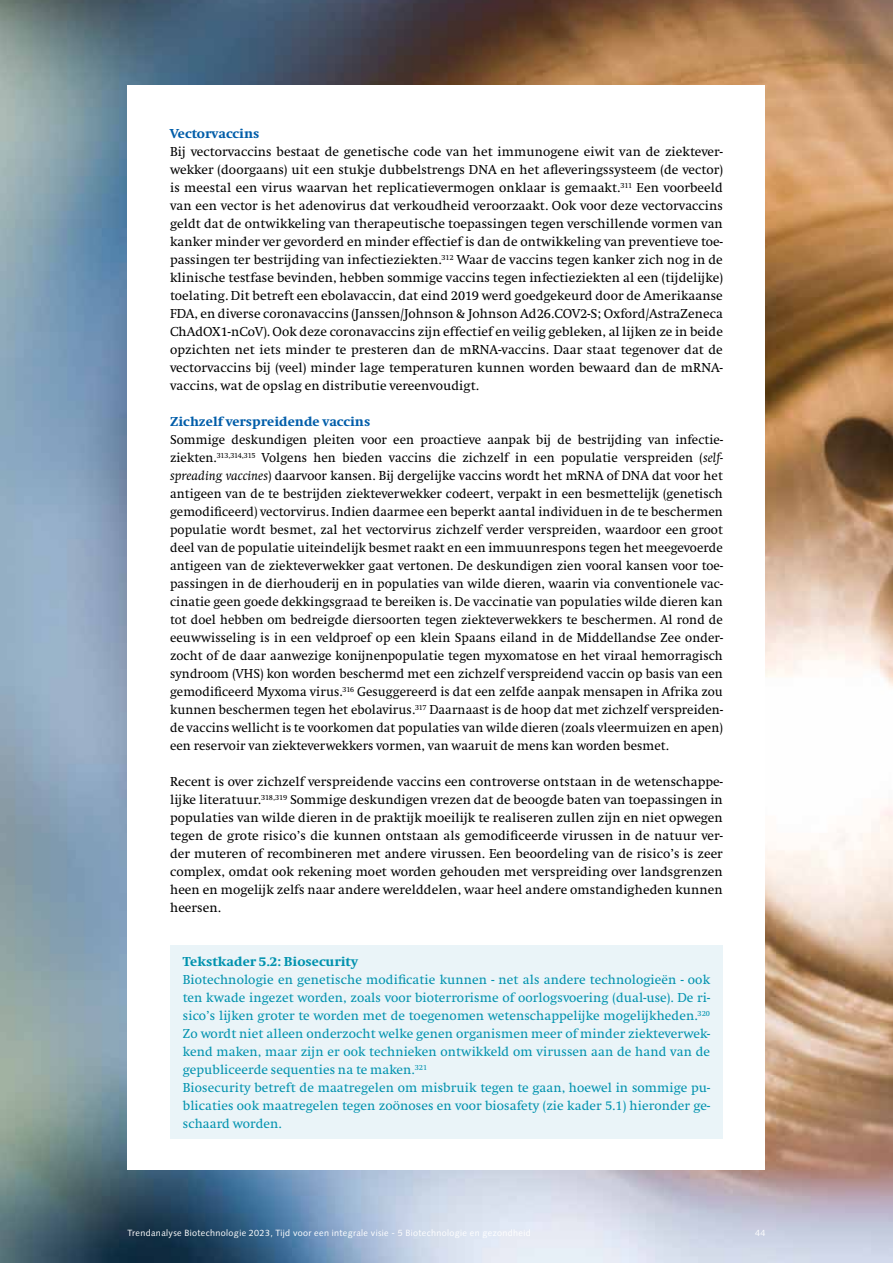
<style>
.page{position:relative;width:893px;height:1263px;background:#fff}
.page>*{position:absolute;margin:0;border:0;box-sizing:border-box;transform-origin:0 0}
.t1{font:13.5px/18px "Swift";letter-spacing:.005em;color:#000;text-align:justify}
.t2{font:13.5px/18px "Swift";letter-spacing:.005em;color:#0092ae}
.t3{font:800 13.5px "Swift";letter-spacing:.005em;color:#005da9}
.t4{font:800 13.5px "Swift";letter-spacing:.005em;color:#0092ae}
.t5{font:9px "Syntax LT Std";letter-spacing:.04em;color:#fff}
.s1{font-style:italic}
</style>
<div class="page">
<img style="left:0;top:0;width:893px;height:1263px">
<div style="left:128px;top:85px;width:637px;height:1084px;background:#fff"></div>
<div style="left:170px;top:945px;width:553px;height:193px;background:#eaf4f8"></div>
<p class="t3" style="left:170px;top:126px;width:91px">Vectorvaccins</p>
<p class="t1" style="left:170px;top:143px;width:554px">Bij vectorvaccins bestaat de genetische code van het immunogene eiwit van de ziektever&shy;wekker (doorgaans) uit een stukje dubbelstrengs DNA en het afleveringssysteem (de vector) is meestal een virus waarvan het replicatievermogen onklaar is gemaakt.<sup>311</sup> Een voorbeeld van een vector is het adenovirus dat verkoudheid veroorzaakt. Ook voor deze vectorvaccins geldt dat de ontwikkeling van therapeutische toepassingen tegen verschillende vormen van kanker minder ver gevorderd en minder effectief is dan de ontwikkeling van preventieve toe&shy;passingen ter bestrijding van infectieziekten.<sup>312</sup> Waar de vaccins tegen kanker zich nog in de klinische testfase bevinden, hebben sommige vaccins tegen infectieziekten al een (tijdelijke) toelating. Dit betreft een ebolavaccin, dat eind 2019 werd goedgekeurd door de Amerikaanse FDA, en diverse coronavaccins (Janssen/Johnson &amp; Johnson Ad26.COV2-S; Oxford/AstraZeneca ChAdOX1-nCoV). Ook deze coronavaccins zijn effectief en veilig gebleken, al lijken ze in beide opzichten net iets minder te presteren dan de mRNA-vaccins. Daar staat tegenover dat de vectorvaccins bij (veel) minder lage temperaturen kunnen worden bewaard dan de mRNA&shy;vaccins, wat de opslag en distributie vereenvoudigt.</p>
<p class="t3" style="left:170px;top:414px;width:202px">Zichzelf verspreidende vaccins</p>
<p class="t1" style="left:170px;top:431px;width:554px">Sommige deskundigen pleiten voor een proactieve aanpak bij de bestrijding van infectie&shy;ziekten.<sup>313,314,315</sup> Volgens hen bieden vaccins die zichzelf in een populatie verspreiden (<span class="s1">self&shy;spreading vaccines</span>) daarvoor kansen. Bij dergelijke vaccins wordt het mRNA of DNA dat voor het antigeen van de te bestrijden ziekteverwekker codeert, verpakt in een besmettelijk (genetisch gemodificeerd) vectorvirus. Indien daarmee een beperkt aantal individuen in de te beschermen populatie wordt besmet, zal het vectorvirus zichzelf verder verspreiden, waardoor een groot deel van de populatie uiteindelijk besmet raakt en een immuunrespons tegen het meegevoerde antigeen van de ziekteverwekker gaat vertonen. De deskundigen zien vooral kansen voor toe&shy;passingen in de dierhouderij en in populaties van wilde dieren, waarin via conventionele vac&shy;cinatie geen goede dekkingsgraad te bereiken is. De vaccinatie van populaties wilde dieren kan tot doel hebben om bedreigde diersoorten tegen ziekteverwekkers te beschermen. Al rond de eeuwwisseling is in een veldproef op een klein Spaans eiland in de Middellandse Zee onder&shy;zocht of de daar aanwezige konijnenpopulatie tegen myxomatose en het viraal hemorragisch syndroom (VHS) kon worden beschermd met een zichzelf verspreidend vaccin op basis van een gemodificeerd Myxoma virus.<sup>316</sup> Gesuggereerd is dat een zelfde aanpak mensapen in Afrika zou kunnen beschermen tegen het ebolavirus.<sup>317</sup> Daarnaast is de hoop dat met zichzelf verspreiden&shy;de vaccins wellicht is te voorkomen dat populaties van wilde dieren (zoals vleermuizen en apen) een reservoir van ziekteverwekkers vormen, van waaruit de mens kan worden besmet.</p>
<p class="t1" style="left:170px;top:773px;width:554px">Recent is over zichzelf verspreidende vaccins een controverse ontstaan in de wetenschappe&shy;lijke literatuur.<sup>318,319</sup> Sommige deskundigen vrezen dat de beoogde baten van toepassingen in populaties van wilde dieren in de praktijk moeilijk te realiseren zullen zijn en niet opwegen tegen de grote risico’s die kunnen ontstaan als gemodificeerde virussen in de natuur ver&shy;der muteren of recombineren met andere virussen. Een beoordeling van de risico’s is zeer complex, omdat ook rekening moet worden gehouden met verspreiding over landsgrenzen heen en mogelijk zelfs naar andere werelddelen, waar heel andere omstandigheden kunnen heersen.</p>
<p class="t4" style="left:183px;top:954px;width:177px">Tekstkader 5.2: Biosecurity</p>
<p class="t2" style="left:183px;top:971px;width:529px">Biotechnologie en genetische modificatie kunnen - net als andere technologieën - ook ten kwade ingezet worden, zoals voor bioterrorisme of oorlogsvoering (dual-use). De ri&shy;sico’s lijken groter te worden met de toegenomen wetenschappelijke mogelijkheden.<sup>320<br></sup>Zo wordt niet alleen onderzocht welke genen organismen meer of minder ziekteverwek&shy;kend maken, maar zijn er ook technieken ontwikkeld om virussen aan de hand van de gepubliceerde sequenties na te maken.<sup>321<br></sup>Biosecurity betreft de maatregelen om misbruik tegen te gaan, hoewel in sommige pu&shy;blicaties ook maatregelen tegen zoönoses en voor biosafety (zie kader 5.1) hieronder ge&shy;schaard worden.</p>
<p class="t5" style="left:128px;top:1228px;width:405px">Trendanalyse Biotechnologie 2023, Tijd voor een integrale visie - 5 Biotechnologie en gezondheid</p>
<p class="t5" style="left:755px;top:1228px;width:12px">44</p>
</div>
